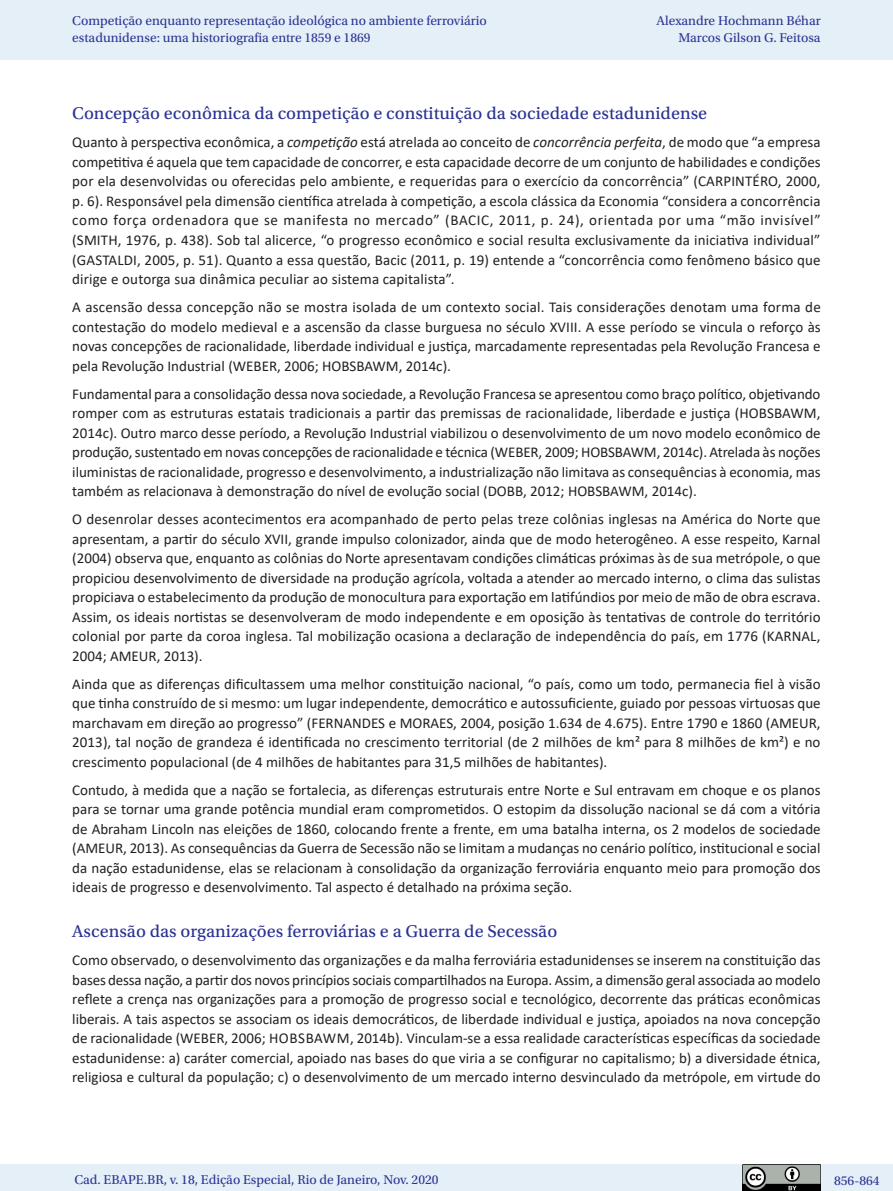
<style>
.page{position:relative;width:893px;height:1191px;background:#fff}
.page>*{position:absolute;margin:0;border:0;box-sizing:border-box;transform-origin:0 0}
._07_2_sub2{font:18px "Utopia Std Capt";color:#2b3393}
._06_0_texto{font:15px/19.5px "Calibri";color:#231f20;text-align:justify}
.t1{font:13.5px/16.5px "Utopia Std";color:#2b3393}
.s1{font-style:italic}
</style>
<div class="page">
<div style="left:0;top:0;width:893px;height:60px;background:#e4eff8"></div>
<div style="left:0;top:1164px;width:893px;height:27px;background:#e4eff8"></div>
<img style="left:743px;top:1164px;width:78px;height:27px">
<p class="t1" style="left:72px;top:13px;width:416px">Competição enquanto representação ideológica no ambiente ferroviário estadunidense: uma historiografia entre 1859 e 1869</p>
<p class="t1" style="left:656px;top:13px;width:166px;text-align:right">Alexandre Hochmann Béhar<br>Marcos Gilson G. Feitosa</p>
<p class="_07_2_sub2" style="left:72px;top:104px;width:636px">Concepção econômica da competição e constituição da sociedade estadunidense</p>
<p class="_06_0_texto" style="left:72px;top:132px;width:750px">Quanto à perspectiva econômica, a <span class="s1">competição</span> está atrelada ao conceito de <span class="s1">concorrência perfeita</span>, de modo que “a empresa competitiva é aquela que tem capacidade de concorrer, e esta capacidade decorre de um conjunto de habilidades e condições por ela desenvolvidas ou oferecidas pelo ambiente, e requeridas para o exercício da concorrência” (CARPINTÉRO, 2000, p. 6). Responsável pela dimensão científica atrelada à competição, a escola clássica da Economia “considera a concorrência como força ordenadora que se manifesta no mercado” (BACIC, 2011, p. 24), orientada por uma “mão invisível” (SMITH, 1976, p. 438). Sob tal alicerce, “o progresso econômico e social resulta exclusivamente da iniciativa individual” (GASTALDI, 2005, p. 51). Quanto a essa questão, Bacic (2011, p. 19) entende a “concorrência como fenômeno básico que dirige e outorga sua dinâmica peculiar ao sistema capitalista”.</p>
<p class="_06_0_texto" style="left:72px;top:297px;width:750px">A ascensão dessa concepção não se mostra isolada de um contexto social. Tais considerações denotam uma forma de contestação do modelo medieval e a ascensão da classe burguesa no século XVIII. A esse período se vincula o reforço às novas concepções de racionalidade, liberdade individual e justiça, marcadamente representadas pela Revolução Francesa e pela Revolução Industrial (WEBER, 2006; HOBSBAWM, 2014c).</p>
<p class="_06_0_texto" style="left:72px;top:383px;width:750px">Fundamental para a consolidação dessa nova sociedade, a Revolução Francesa se apresentou como braço político, objetivando romper com as estruturas estatais tradicionais a partir das premissas de racionalidade, liberdade e justiça (HOBSBAWM, 2014c). Outro marco desse período, a Revolução Industrial viabilizou o desenvolvimento de um novo modelo econômico de produção, sustentado em novas concepções de racionalidade e técnica (WEBER, 2009; HOBSBAWM, 2014c). Atrelada às noções iluministas de racionalidade, progresso e desenvolvimento, a industrialização não limitava as consequências à economia, mas também as relacionava à demonstração do nível de evolução social (DOBB, 2012; HOBSBAWM, 2014c).</p>
<p class="_06_0_texto" style="left:72px;top:509px;width:750px">O desenrolar desses acontecimentos era acompanhado de perto pelas treze colônias inglesas na América do Norte que apresentam, a partir do século XVII, grande impulso colonizador, ainda que de modo heterogêneo. A esse respeito, Karnal (2004) observa que, enquanto as colônias do Norte apresentavam condições climáticas próximas às de sua metrópole, o que propiciou desenvolvimento de diversidade na produção agrícola, voltada a atender ao mercado interno, o clima das sulistas propiciava o estabelecimento da produção de monocultura para exportação em latifúndios por meio de mão de obra escrava.<br>Assim, os ideais nortistas se desenvolveram de modo independente e em oposição às tentativas de controle do território colonial por parte da coroa inglesa. Tal mobilização ocasiona a declaração de independência do país, em 1776 (KARNAL, 2004; AMEUR, 2013).</p>
<p class="_06_0_texto" style="left:72px;top:673px;width:750px">Ainda que as diferenças dificultassem uma melhor constituição nacional, “o país, como um todo, permanecia fiel à visão que tinha construído de si mesmo: um lugar independente, democrático e autossuficiente, guiado por pessoas virtuosas que marchavam em direção ao progresso” (FERNANDES e MORAES, 2004, posição 1.634 de 4.675). Entre 1790 e 1860 (AMEUR, 2013), tal noção de grandeza é identificada no crescimento territorial (de 2 milhões de km² para 8 milhões de km²) e no crescimento populacional (de 4 milhões de habitantes para 31,5 milhões de habitantes).</p>
<p class="_06_0_texto" style="left:72px;top:779px;width:750px">Contudo, à medida que a nação se fortalecia, as diferenças estruturais entre Norte e Sul entravam em choque e os planos para se tornar uma grande potência mundial eram comprometidos. O estopim da dissolução nacional se dá com a vitória de Abraham Lincoln nas eleições de 1860, colocando frente a frente, em uma batalha interna, os 2 modelos de sociedade (AMEUR, 2013). As consequências da Guerra de Secessão não se limitam a mudanças no cenário político, institucional e social da nação estadunidense, elas se relacionam à consolidação da organização ferroviária enquanto meio para promoção dos ideais de progresso e desenvolvimento. Tal aspecto é detalhado na próxima seção.</p>
<p class="_07_2_sub2" style="left:72px;top:921px;width:487px">Ascensão das organizações ferroviárias e a Guerra de Secessão</p>
<p class="_06_0_texto" style="left:72px;top:950px;width:750px">Como observado, o desenvolvimento das organizações e da malha ferroviária estadunidenses se inserem na constituição das bases dessa nação, a partir dos novos princípios sociais compartilhados na Europa. Assim, a dimensão geral associada ao modelo reflete a crença nas organizações para a promoção de progresso social e tecnológico, decorrente das práticas econômicas liberais. A tais aspectos se associam os ideais democráticos, de liberdade individual e justiça, apoiados na nova concepção de racionalidade (WEBER, 2006; HOBSBAWM, 2014b). Vinculam-se a essa realidade características específicas da sociedade estadunidense: a) caráter comercial, apoiado nas bases do que viria a se configurar no capitalismo; b) a diversidade étnica, religiosa e cultural da população; c) o desenvolvimento de um mercado interno desvinculado da metrópole, em virtude do</p>
<p class="t1" style="left:74px;top:1171px;width:366px">Cad. EBAPE.BR, v. 18, Edição Especial, Rio de Janeiro, Nov. 2020</p>
<p class="t1" style="left:834px;top:1172px;width:47px">856-864</p>
</div>
